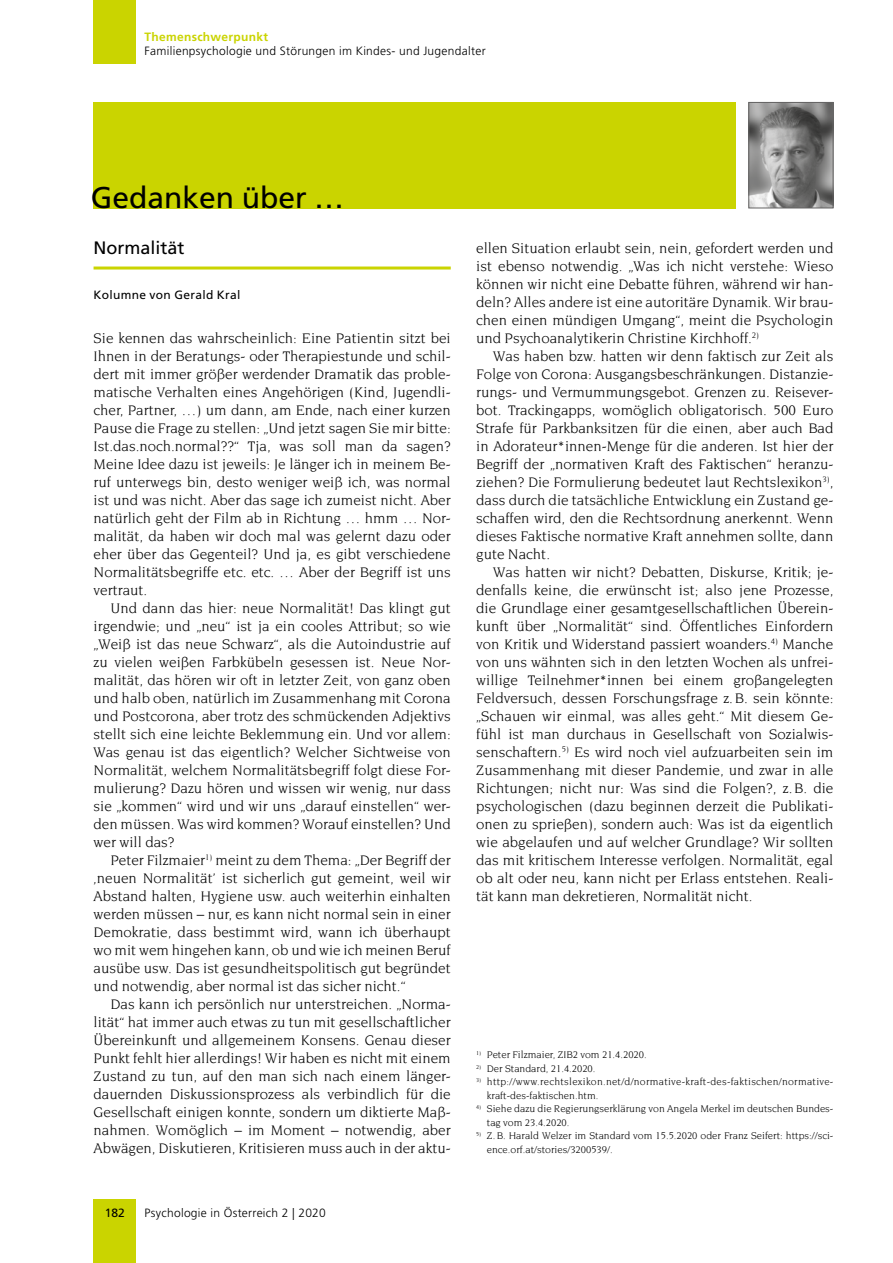
<style>
.page{position:relative;width:893px;height:1263px;background:#fff}
.page>*{position:absolute;margin:0;border:0;box-sizing:border-box;transform-origin:0 0}
.t1{font:30px "Frutiger";color:#000}
.t2{font:18px "Frutiger";color:#000}
.t3{font:15px/18px "Novarese";color:#000;text-align:justify}
.t4{font:300 12px "Frutiger";letter-spacing:.025em;color:#000}
.t5{font:12px "Frutiger";letter-spacing:.025em;color:#000}
.t6{font:700 12px "Frutiger";letter-spacing:.025em;color:#cad400}
.t7{font:10.5px/13.5px "Novarese";color:#000}
.t8{font:10.5px/13.5px "Novarese";letter-spacing:.025em;color:#000}
</style>
<div class="page">
<div style="left:94px;top:1199px;width:42px;height:64px;background:#cad400"></div>
<div style="left:94px;top:0;width:42px;height:64px;background:#cad400"></div>
<hr style="left:94px;top:266px;width:357px;height:3px;background:#cad400">
<img style="left:750px;top:104px;width:81px;height:102px">
<div style="left:748px;top:102px;width:85px;height:106px;border:1px solid #646363"></div>
<div style="left:94px;top:102px;width:642px;height:106px;background:#cad400"></div>
<p class="t6" style="left:145px;top:30px;width:125px">Themenschwerpunkt</p>
<p class="t4" style="left:145px;top:44px;width:343px">Familienpsychologie und Störungen im Kindes- und Jugendalter</p>
<h1 class="t1" style="left:91px;top:180px;width:255px">Gedanken über …</h1>
<p class="t2" style="left:94px;top:237px;width:93px">Normalität</p>
<p class="t5" style="left:94px;top:287px;width:148px">Kolumne von Gerald Kral</p>
<p class="t3" style="left:94px;top:329px;width:359px">Sie kennen das wahrscheinlich: Eine Patientin sitzt bei Ihnen in der Beratungs- oder Therapiestunde und schil&shy;dert mit immer größer werdender Dramatik das proble&shy;matische Verhalten eines Angehörigen (Kind, Jugendli&shy;cher, Partner, …) um dann, am Ende, nach einer kurzen Pause die Frage zu stellen: „Und jetzt sagen Sie mir bitte:<br>Ist.das.noch.normal??“ Tja, was soll man da sagen?<br>Meine Idee dazu ist jeweils: Je länger ich in meinem Be&shy;ruf unterwegs bin, desto weniger weiß ich, was normal ist und was nicht. Aber das sage ich zumeist nicht. Aber natürlich geht der Film ab in Richtung … hmm … Nor&shy;malität, da haben wir doch mal was gelernt dazu oder eher über das Gegenteil? Und ja, es gibt verschiedene Normalitätsbegriffe etc. etc. … Aber der Begriff ist uns vertraut.</p>
<p class="t3" style="left:94px;top:599px;width:359px;text-indent:17px">Und dann das hier: neue Normalität! Das klingt gut irgendwie; und „neu“ ist ja ein cooles Attribut; so wie „Weiß ist das neue Schwarz“, als die Autoindustrie auf zu vielen weißen Farbkübeln gesessen ist. Neue Nor&shy;malität, das hören wir oft in letzter Zeit, von ganz oben und halb oben, natürlich im Zusammenhang mit Corona und Postcorona, aber trotz des schmückenden Adjektivs stellt sich eine leichte Beklemmung ein. Und vor allem:<br>Was genau ist das eigentlich? Welcher Sichtweise von Normalität, welchem Normalitätsbegriff folgt diese For&shy;mulierung? Dazu hören und wissen wir wenig, nur dass sie „kommen“ wird und wir uns „darauf einstellen“ wer&shy;den müssen. Was wird kommen? Worauf einstellen? Und wer will das?</p>
<p class="t3" style="left:94px;top:851px;width:359px;text-indent:17px">Peter Filzmaier<sup>1)</sup> meint zu dem Thema: „Der Begriff der ‚neuen Normalität’ ist sicherlich gut gemeint, weil wir Abstand halten, Hygiene usw. auch weiterhin einhalten werden müssen – nur, es kann nicht normal sein in einer Demokratie, dass bestimmt wird, wann ich überhaupt wo mit wem hingehen kann, ob und wie ich meinen Beruf ausübe usw. Das ist gesundheitspolitisch gut begründet und notwendig, aber normal ist das sicher nicht.“</p>
<p class="t3" style="left:94px;top:995px;width:359px;text-indent:17px">Das kann ich persönlich nur unterstreichen. „Norma&shy;lität“ hat immer auch etwas zu tun mit gesellschaftlicher Übereinkunft und allgemeinem Konsens. Genau dieser Punkt fehlt hier allerdings! Wir haben es nicht mit einem Zustand zu tun, auf den man sich nach einem länger&shy;dauernden Diskussionsprozess als verbindlich für die Gesellschaft einigen konnte, sondern um diktierte Maß&shy;nahmen. Womöglich – im Moment – notwendig, aber Abwägen, Diskutieren, Kritisieren muss auch in der aktu-</p>
<p class="t5" style="left:105px;top:1205px;width:22px">182</p>
<p class="t4" style="left:145px;top:1206px;width:183px">Psychologie in Österreich 2 | 2020</p>
<p class="t3" style="left:476px;top:239px;width:359px">ellen Situation erlaubt sein, nein, gefordert werden und ist ebenso notwendig. „Was ich nicht verstehe: Wieso können wir nicht eine Debatte führen, während wir han&shy;deln? Alles andere ist eine autoritäre Dynamik. Wir brau&shy;chen einen mündigen Umgang“, meint die Psychologin und Psychoanalytikerin Christine Kirchhoff.<sup>2)</sup></p>
<p class="t3" style="left:476px;top:347px;width:359px;text-indent:17px">Was haben bzw. hatten wir denn faktisch zur Zeit als Folge von Corona: Ausgangsbeschränkungen. Distanzie&shy;rungs- und Vermummungsgebot. Grenzen zu. Reisever&shy;bot. Trackingapps, womöglich obligatorisch. 500 Euro Strafe für Parkbanksitzen für die einen, aber auch Bad in Adorateur*innen-Menge für die anderen. Ist hier der Begriff der „normativen Kraft des Faktischen“ heranzu&shy;ziehen? Die Formulierung bedeutet laut Rechtslexikon<sup>3)</sup>, dass durch die tatsächliche Entwicklung ein Zustand ge&shy;schaffen wird, den die Rechtsordnung anerkennt. Wenn dieses Faktische normative Kraft annehmen sollte, dann gute Nacht.</p>
<p class="t3" style="left:476px;top:563px;width:359px;text-indent:17px">Was hatten wir nicht? Debatten, Diskurse, Kritik; je&shy;denfalls keine, die erwünscht ist; also jene Prozesse, die Grundlage einer gesamtgesellschaftlichen Überein&shy;kunft über „Normalität“ sind. Öffentliches Einfordern von Kritik und Widerstand passiert woanders.<sup>4)</sup> Manche von uns wähnten sich in den letzten Wochen als unfrei&shy;willige Teilnehmer*innen bei einem großangelegten Feldversuch, dessen Forschungsfrage z.B. sein könnte: „Schauen wir einmal, was alles geht.“ Mit diesem Ge&shy;fühl ist man durchaus in Gesellschaft von Sozialwis&shy;senschaftern.<sup>5)</sup> Es wird noch viel aufzuarbeiten sein im Zusammenhang mit dieser Pandemie, und zwar in alle Richtungen; nicht nur: Was sind die Folgen?, z.B. die psychologischen (dazu beginnen derzeit die Publikati&shy;onen zu sprießen), sondern auch: Was ist da eigentlich wie abgelaufen und auf welcher Grundlage? Wir sollten das mit kritischem Interesse verfolgen. Normalität, egal ob alt oder neu, kann nicht per Erlass entstehen. Reali&shy;tät kann man dekretieren, Normalität nicht.</p>
<p class="t7" style="left:476px;top:1048px;width:172px"><sup>1)</sup> Peter Filzmaier, ZIB2 vom 21.4.2020.</p>
<p class="t7" style="left:476px;top:1062px;width:121px"><sup>2)</sup> Der Standard, 21.4.2020.</p>
<p class="t8" style="left:487px;top:1075px;width:348px;text-indent:-11px"><sup>3)</sup> http://www.rechtslexikon.net/d/normative-kraft-des-faktischen/normative&shy;kraft-des-faktischen.htm.</p>
<p class="t7" style="left:487px;top:1102px;width:348px;text-indent:-11px"><sup>4)</sup> Siehe dazu die Regierungserklärung von Angela Merkel im deutschen Bundes&shy;tag vom 23.4.2020.</p>
<p class="t7" style="left:487px;top:1129px;width:348px;text-indent:-11px"><sup>5)</sup> Z.B. Harald Welzer im Standard vom 15.5.2020 oder Franz Seifert: https://sci&shy;ence.orf.at/stories/3200539/.</p>
</div>
